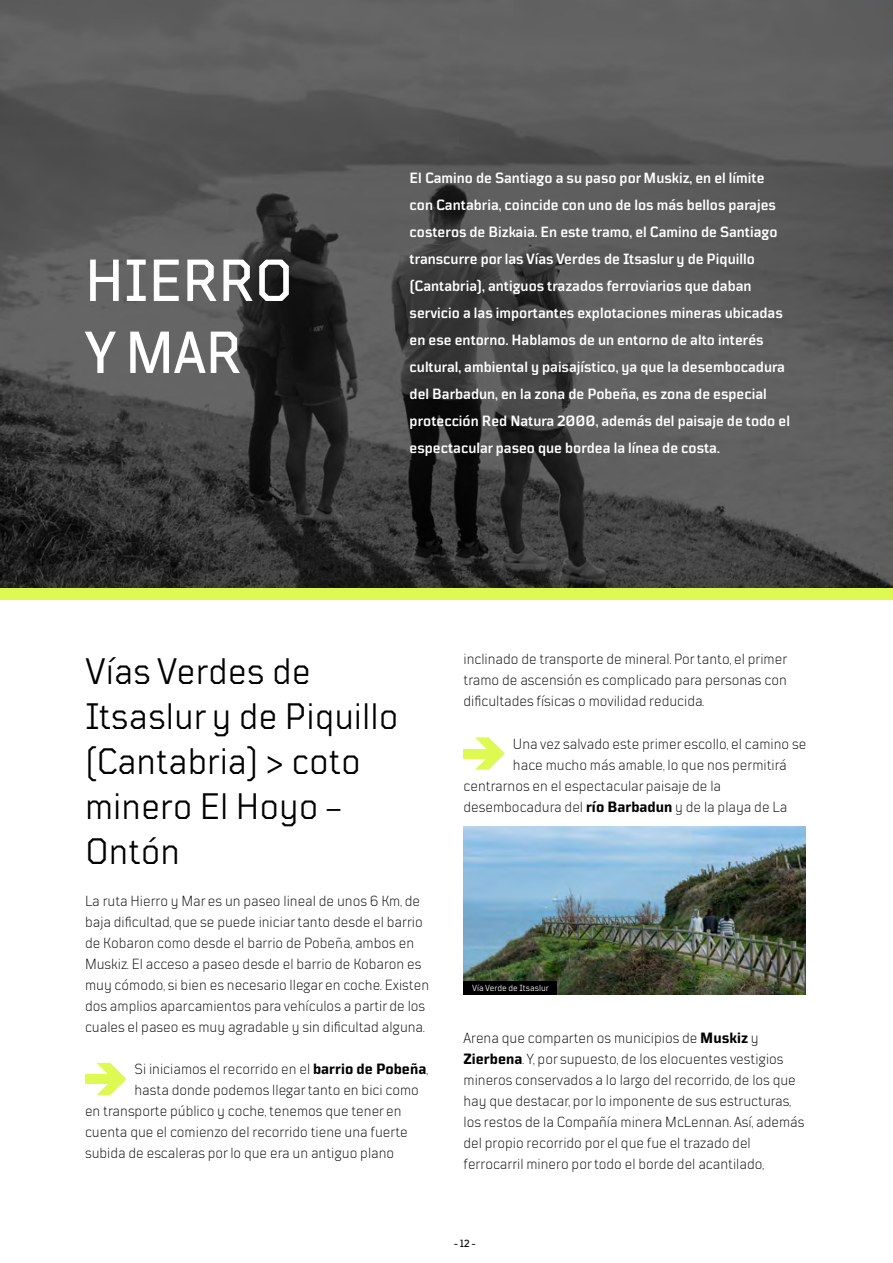
<style>
.page{position:relative;width:893px;height:1263px;background:#fff}
.page>*{position:absolute;margin:0;border:0;box-sizing:border-box;transform-origin:0 0}
.t1{font:500 60px/72px "TT Mussels";color:#fff}
.t2{font:37.5px/45px "TT Mussels";color:#000}
.t3{font:300 15px/21px "TT Mussels";color:#000}
.t4{font:600 15px/27px "TT Mussels";color:#fff}
.t5{font:500 10.5px "TT Mussels";color:#000}
.t6{font:9px "TT Mussels";color:#fff}
.s1{font-weight:700}
</style>
<div class="page">
<svg style="left:0;top:0;width:892px;height:588px;fill:#5a5a5a"></svg>
<svg style="left:97px;top:1063px;width:29px;height:32px"></svg>
<div style="left:85px;top:1074px;width:36px;height:9px;background:#defa52"></div>
<svg style="left:475px;top:737px;width:30px;height:33px"></svg>
<div style="left:463px;top:749px;width:36px;height:9px;background:#defa52"></div>
<img style="left:463px;top:826px;width:342px;height:168px">
<div style="left:0;top:588px;width:893px;height:12px;background:#defa52"></div>
<div style="left:463px;top:981px;width:94px;height:13px;background:#000"></div>
<h1 class="t1" style="left:85px;top:245px;width:210px">HIERRO<br>Y MAR</h1>
<p class="t4" style="left:410px;top:164px;width:382px">El Camino de Santiago a su paso por Muskiz, en el límite con Cantabria, coincide con uno de los más bellos parajes costeros de Bizkaia. En este tramo, el Camino de Santiago transcurre por las Vías Verdes de Itsaslur y de Piquillo (Cantabria), antiguos trazados ferroviarios que daban servicio a las importantes explotaciones mineras ubicadas en ese entorno. Hablamos de un entorno de alto interés cultural, ambiental y paisajístico, ya que la desembocadura del Barbadun, en la zona de Pobeña, es zona de especial protección Red Natura 2000, además del paisaje de todo el espectacular paseo que bordea la línea de costa.</p>
<h2 class="t2" style="left:85px;top:648px;width:315px">Vías Verdes de<br>Itsaslur y de Piquillo (Cantabria) &gt; coto minero El Hoyo –<br>Ontón</h2>
<p class="t3" style="left:85px;top:890px;width:346px">La ruta Hierro y Mar es un paseo lineal de unos 6 Km, de baja dificultad, que se puede iniciar tanto desde el barrio de Kobaron como desde el barrio de Pobeña, ambos en Muskiz. El acceso a paseo desde el barrio de Kobaron es muy cómodo, si bien es necesario llegar en coche. Existen dos amplios aparcamientos para vehículos a partir de los cuales el paseo es muy agradable y sin dificultad alguna.</p>
<p class="t3" style="left:135px;top:1059px;width:295px">Si iniciamos el recorrido en el <span class="s1">barrio de Pobeña</span>,</p>
<p class="t3" style="left:135px;top:1080px;width:286px">hasta donde podemos llegar tanto en bici como</p>
<p class="t3" style="left:85px;top:1101px;width:318px">en transporte público y coche, tenemos que tener en</p>
<p class="t3" style="left:85px;top:1122px;width:324px">cuenta que el comienzo del recorrido tiene una fuerte</p>
<p class="t3" style="left:85px;top:1143px;width:311px">subida de escaleras por lo que era un antiguo plano</p>
<p class="t3" style="left:463px;top:649px;width:325px;text-align:justify">inclinado de transporte de mineral. Por tanto, el primer tramo de ascensión es complicado para personas con dificultades físicas o movilidad reducida.</p>
<p class="t3" style="left:513px;top:733px;width:295px">Una vez salvado este primer escollo, el camino se</p>
<p class="t3" style="left:513px;top:754px;width:275px">hace mucho más amable, lo que nos permitirá</p>
<p class="t3" style="left:463px;top:775px;width:259px">centrarnos en el espectacular paisaje de la</p>
<p class="t3" style="left:463px;top:796px;width:325px">desembocadura del <span class="s1">río Barbadun</span> y de la playa de La</p>
<p class="t6" style="left:472px;top:983px;width:78px">Vía Verde de Itsaslur</p>
<p class="t3" style="left:463px;top:1027px;width:342px">Arena que comparten os municipios de <span class="s1">Muskiz</span> y <span class="s1">Zierbena</span>. Y, por supuesto, de los elocuentes vestigios mineros conservados a lo largo del recorrido, de los que hay que destacar, por lo imponente de sus estructuras, los restos de la Compañía minera McLennan. Así, además del propio recorrido por el que fue el trazado del ferrocarril minero por todo el borde del acantilado,</p>
<p class="t5" style="left:454px;top:1237px;width:23px">- 12 -</p>
</div>
